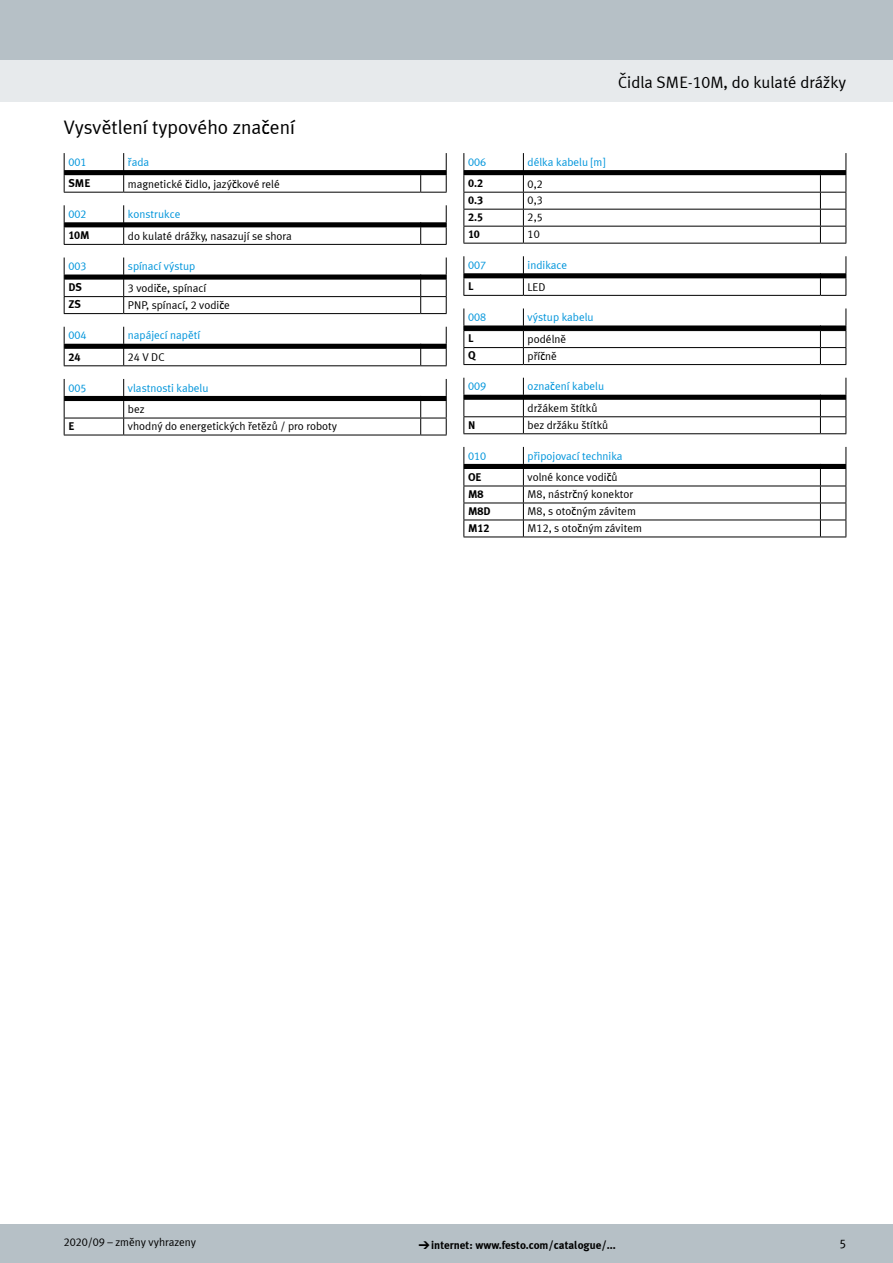
<style>
.page{position:relative;width:893px;height:1263px;background:#fff}
.page>*{position:absolute;margin:0;border:0;box-sizing:border-box;transform-origin:0 0}
.t1{font:19.5px "Meta Plus LF";color:#000}
.t2{font:16.5px "Meta Plus LF";color:#000}
.t3{font:12.75px "Meta Plus LF";color:#000}
.t4{font:11.25px "Meta Plus LF";color:#000}
.t5{font:11.25px "Meta Plus LF";color:#0095db}
.t6{font:700 11.25px "Meta Plus LF";color:#000}
.s1{font-family:"Meto Pict 182";font-weight:400}
</style>
<div class="page">
<div style="left:0;top:1225px;width:893px;height:38px;background:#b6c0c6"></div>
<div style="left:0;top:60px;width:893px;height:42px;background:#e7eaec"></div>
<div style="left:0;top:0;width:893px;height:60px;background:#b6c0c6"></div>
<svg style="left:64px;top:153px;width:383px;height:40px"></svg>
<svg style="left:64px;top:205px;width:383px;height:40px"></svg>
<svg style="left:64px;top:257px;width:383px;height:57px"></svg>
<svg style="left:64px;top:327px;width:383px;height:39px"></svg>
<svg style="left:64px;top:379px;width:383px;height:57px"></svg>
<svg style="left:463px;top:153px;width:384px;height:91px"></svg>
<svg style="left:463px;top:256px;width:384px;height:40px"></svg>
<svg style="left:463px;top:308px;width:384px;height:57px"></svg>
<svg style="left:463px;top:378px;width:384px;height:56px"></svg>
<svg style="left:463px;top:447px;width:384px;height:91px"></svg>
<h1 class="t1" style="left:64px;top:116px;width:233px">Vysvětlení typového značení</h1>
<p class="t5" style="left:68px;top:155px;width:20px">001</p>
<p class="t5" style="left:128px;top:155px;width:23px">řada</p>
<p class="t6" style="left:68px;top:176px;width:24px">SME</p>
<p class="t4" style="left:128px;top:177px;width:153px">magnetické čidlo, jazýčkové relé</p>
<p class="t5" style="left:68px;top:207px;width:20px">002</p>
<p class="t5" style="left:128px;top:207px;width:54px">konstrukce</p>
<p class="t6" style="left:68px;top:228px;width:23px">10M</p>
<p class="t4" style="left:128px;top:229px;width:166px">do kulaté drážky, nasazují se shora</p>
<p class="t5" style="left:68px;top:260px;width:20px">003</p>
<p class="t5" style="left:128px;top:260px;width:69px">spínací výstup</p>
<p class="t6" style="left:68px;top:280px;width:15px">DS</p>
<p class="t4" style="left:128px;top:281px;width:80px">3 vodiče, spínací</p>
<p class="t6" style="left:68px;top:297px;width:14px">ZS</p>
<p class="t4" style="left:128px;top:298px;width:104px">PNP, spínací, 2 vodiče</p>
<p class="t5" style="left:68px;top:329px;width:20px">004</p>
<p class="t5" style="left:128px;top:329px;width:74px">napájecí napětí</p>
<p class="t6" style="left:68px;top:350px;width:14px">24</p>
<p class="t4" style="left:128px;top:350px;width:38px">24 V DC</p>
<p class="t5" style="left:68px;top:381px;width:20px">005</p>
<p class="t5" style="left:128px;top:381px;width:82px">vlastnosti kabelu</p>
<p class="t4" style="left:128px;top:403px;width:18px">bez</p>
<p class="t6" style="left:68px;top:419px;width:8px">E</p>
<p class="t4" style="left:128px;top:420px;width:211px">vhodný do energetických řetězů / pro roboty</p>
<h2 class="t2" style="left:618px;top:73px;width:230px">Čidla SME-10M, do kulaté drážky</h2>
<p class="t5" style="left:468px;top:155px;width:20px">006</p>
<p class="t5" style="left:528px;top:155px;width:79px">délka kabelu [m]</p>
<p class="t6" style="left:468px;top:176px;width:17px">0.2</p>
<p class="t4" style="left:528px;top:177px;width:17px">0,2</p>
<p class="t6" style="left:468px;top:193px;width:17px">0.3</p>
<p class="t4" style="left:528px;top:194px;width:17px">0,3</p>
<p class="t6" style="left:468px;top:210px;width:17px">2.5</p>
<p class="t4" style="left:528px;top:211px;width:17px">2,5</p>
<p class="t6" style="left:468px;top:227px;width:13px">10</p>
<p class="t4" style="left:528px;top:228px;width:14px">10</p>
<p class="t5" style="left:468px;top:258px;width:20px">007</p>
<p class="t5" style="left:528px;top:258px;width:41px">indikace</p>
<p class="t6" style="left:468px;top:279px;width:7px">L</p>
<p class="t4" style="left:528px;top:280px;width:19px">LED</p>
<p class="t5" style="left:468px;top:311px;width:20px">008</p>
<p class="t5" style="left:528px;top:311px;width:68px">výstup kabelu</p>
<p class="t6" style="left:468px;top:331px;width:7px">L</p>
<p class="t4" style="left:528px;top:332px;width:40px">podélně</p>
<p class="t6" style="left:468px;top:348px;width:9px">Q</p>
<p class="t4" style="left:528px;top:349px;width:31px">příčně</p>
<p class="t5" style="left:468px;top:380px;width:20px">009</p>
<p class="t5" style="left:528px;top:380px;width:78px">označení kabelu</p>
<p class="t4" style="left:528px;top:401px;width:71px">držákem štítků</p>
<p class="t6" style="left:468px;top:417px;width:9px">N</p>
<p class="t4" style="left:528px;top:418px;width:82px">bez držáku štítků</p>
<p class="t5" style="left:468px;top:449px;width:20px">010</p>
<p class="t5" style="left:528px;top:449px;width:96px">připojovací technika</p>
<p class="t6" style="left:468px;top:470px;width:15px">OE</p>
<p class="t4" style="left:528px;top:471px;width:92px">volné konce vodičů</p>
<p class="t6" style="left:468px;top:487px;width:17px">M8</p>
<p class="t4" style="left:528px;top:488px;width:107px">M8, nástrčný konektor</p>
<p class="t6" style="left:468px;top:504px;width:24px">M8D</p>
<p class="t4" style="left:528px;top:505px;width:110px">M8, s otočným závitem</p>
<p class="t6" style="left:468px;top:521px;width:23px">M12</p>
<p class="t4" style="left:528px;top:522px;width:116px">M12, s otočným závitem</p>
<p class="t4" style="left:64px;top:1236px;width:134px">2020/09 – změny vyhrazeny</p>
<p class="t6" style="left:418px;top:1237px;width:199px"><span class="s1">d</span>internet: www.festo.com/catalogue/...</p>
<p class="t3" style="left:839px;top:1235px;width:8px">5</p>
</div>
